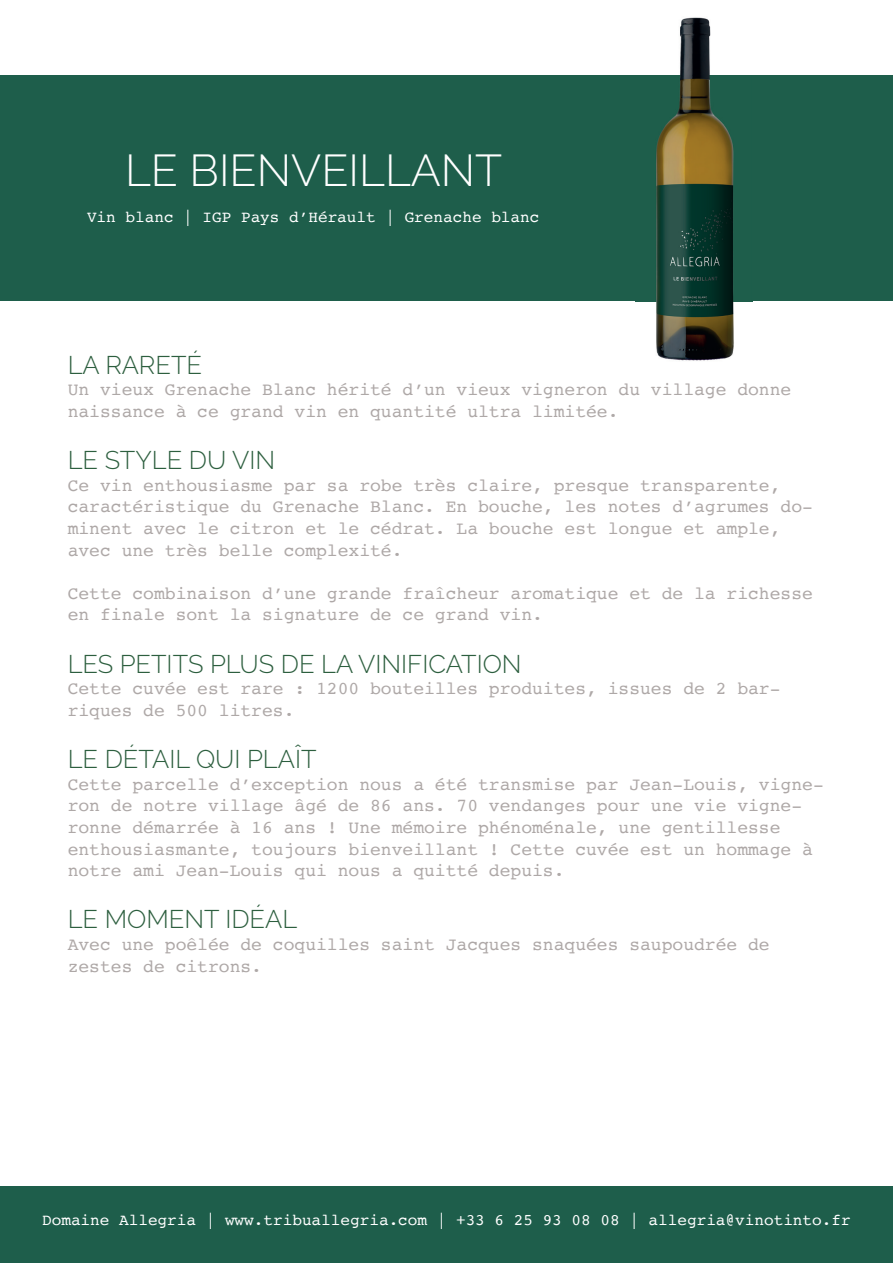
<style>
.page{position:relative;width:893px;height:1263px;background:#fff}
.page>*{position:absolute;margin:0;border:0;box-sizing:border-box;transform-origin:0 0}
.t1{font:300 44.55px "Raleway";color:#fff}
.t2{font:300 25.5px "Raleway";color:#2d5f3f}
.t3{font:18px/21.6px "Courier";color:#aea8a7}
.t4{font:16.05px "Courier";color:#fff}
</style>
<div class="page">
<div style="left:0;top:1186px;width:893px;height:77px;background:#1e5e4b"></div>
<div style="left:0;top:75px;width:893px;height:226px;background:#1e5e4b"></div>
<img style="left:636px;top:17px;width:117px;height:344px">
<h1 class="t1" style="left:125px;top:144px;width:379px">LE BIENVEILLANT</h1>
<p class="t4" style="left:87px;top:204px;width:454px">Vin blanc | IGP Pays d’Hérault | Grenache blanc</p>
<h2 class="t2" style="left:68px;top:350px;width:136px">LA RARETÉ</h2>
<p class="t3" style="left:68px;top:378px;width:725px">Un vieux Grenache Blanc hérité d’un vieux vigneron du village donne naissance à ce grand vin en quantité ultra limitée.</p>
<h2 class="t2" style="left:68px;top:445px;width:209px">LE STYLE DU VIN</h2>
<p class="t3" style="left:68px;top:474px;width:747px">Ce vin enthousiasme par sa robe très claire, presque transparente, caractéristique du Grenache Blanc. En bouche, les notes d’agrumes do&shy;minent avec le citron et le cédrat. La bouche est longue et ample, avec une très belle complexité.</p>
<p class="t3" style="left:68px;top:582px;width:747px">Cette combinaison d’une grande fraîcheur aromatique et de la richesse en finale sont la signature de ce grand vin.</p>
<h2 class="t2" style="left:68px;top:649px;width:455px">LES PETITS PLUS DE LA VINIFICATION</h2>
<p class="t3" style="left:68px;top:677px;width:714px">Cette cuvée est rare : 1200 bouteilles produites, issues de 2 bar&shy;riques de 500 litres.</p>
<h2 class="t2" style="left:68px;top:744px;width:250px">LE DÉTAIL QUI PLAÎT</h2>
<p class="t3" style="left:68px;top:773px;width:758px">Cette parcelle d’exception nous a été transmise par Jean-Louis, vigne&shy;ron de notre village âgé de 86 ans. 70 vendanges pour une vie vigne&shy;ronne démarrée à 16 ans ! Une mémoire phénoménale, une gentillesse enthousiasmante, toujours bienveillant ! Cette cuvée est un hommage à notre ami Jean-Louis qui nous a quitté depuis.</p>
<h2 class="t2" style="left:68px;top:904px;width:231px">LE MOMENT IDÉAL</h2>
<p class="t3" style="left:68px;top:933px;width:703px">Avec une poêlée de coquilles saint Jacques snaquées saupoudrée de zestes de citrons.</p>
<p class="t4" style="left:42px;top:1207px;width:810px">Domaine Allegria | www.tribuallegria.com | +33 6 25 93 08 08 | allegria@vinotinto.fr</p>
</div>
